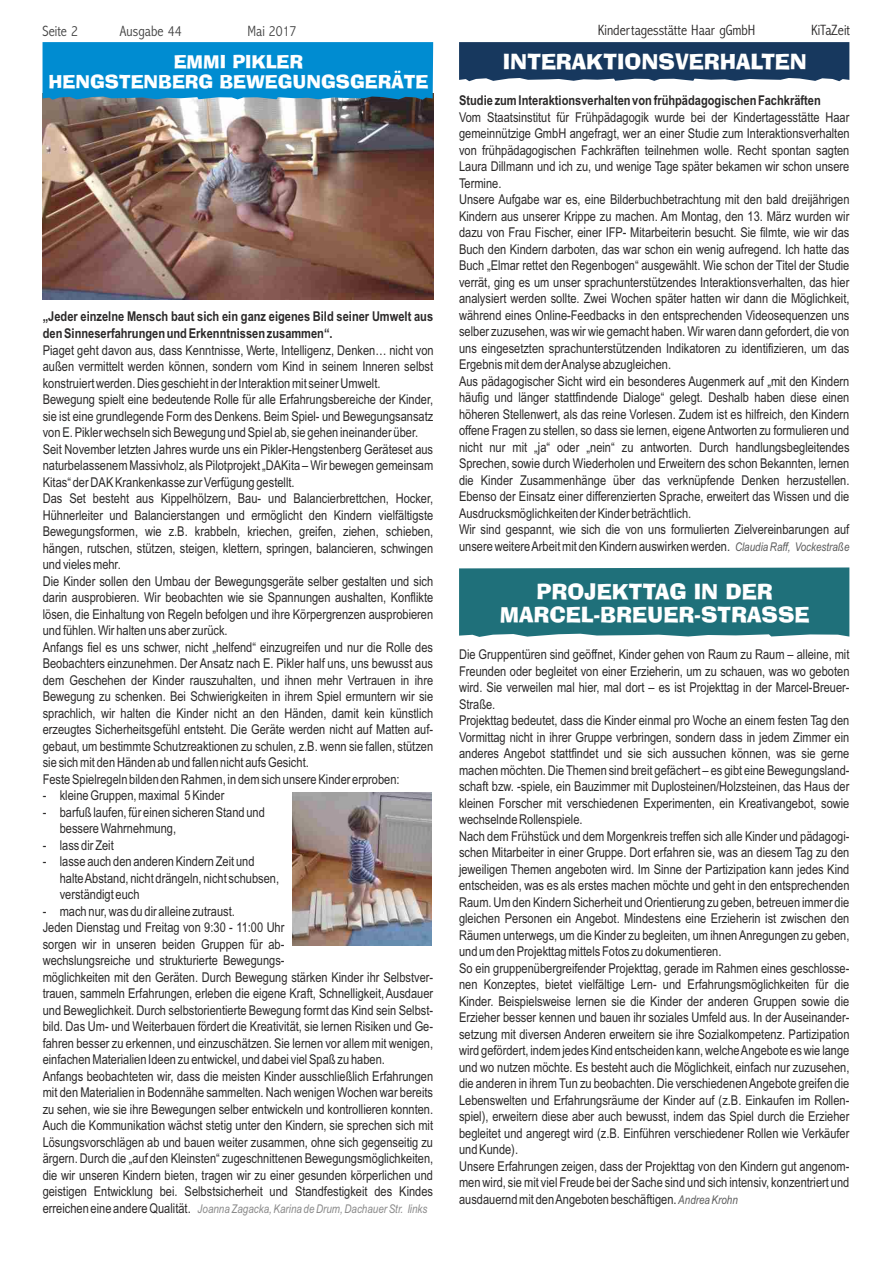
<style>
.page{position:relative;width:893px;height:1263px;background:#fff}
.page>*{position:absolute;margin:0;border:0;box-sizing:border-box;transform-origin:0 0}
.t1{font:21px/23.2px "Ad Lib BT";color:#fff;text-align:center}
.t2{font:18px/20px "Ad Lib BT";color:#fff;text-align:center}
.t3{font:300 condensed 15px "Abadi";color:#2b2929}
.t4{font:300 condensed 15px "Abadi";color:#424242}
.t5{font:13.5px/16.5px "Arial Narrow";color:#2b2929}
.t6{font:700 13.5px/16.5px "Arial Narrow";color:#2b2929}
.t7{font:italic 12px "Arial Narrow";color:#8a8a8a}
.s1{font-style:normal;font-size:13.5px;color:#2b2929}
.s2{font-style:italic;font-size:12px;color:#5c5c5c}
</style>
<div class="page">
<img style="left:43px;top:100px;width:390px;height:199px">
<svg style="left:459px;top:42px;width:390px;height:39px;background:#214064"></svg>
<div style="left:459px;top:567px;width:390px;height:70px;background:#1f707a"></div>
<div style="left:43px;top:42px;width:390px;height:58px;background:#008cd1"></div>
<img style="left:292px;top:792px;width:139px;height:154px">
<p class="t4" style="left:43px;top:25px;width:37px">Seite 2</p>
<p class="t4" style="left:120px;top:25px;width:63px">Ausgabe 44</p>
<p class="t4" style="left:247px;top:25px;width:51px">Mai 2017</p>
<h2 class="t2" style="left:49px;top:53px;width:381px">EMMI PIKLER<br>HENGSTENBERG BEWEGUNGSGERÄTE</h2>
<p class="t6" style="left:43px;top:310px;width:392px">„Jeder einzelne Mensch baut sich ein ganz eigenes Bild seiner Umwelt aus den Sinneserfahrungen und Erkenntnissen zusammen“.</p>
<p class="t5" style="left:43px;top:343px;width:393px">Piaget geht davon aus, dass Kenntnisse, Werte, Intelligenz, Denken… nicht von außen vermittelt werden können, sondern vom Kind in seinem Inneren selbst konstruiert werden. Dies geschieht in der Interaktion mit seiner Umwelt.<br>Bewegung spielt eine bedeutende Rolle für alle Erfahrungsbereiche der Kinder, sie ist eine grundlegende Form des Denkens. Beim Spiel- und Bewegungsansatz von E. Pikler wechseln sich Bewegung und Spiel ab, sie gehen ineinander über.<br>Seit November letzten Jahres wurde uns ein Pikler-Hengstenberg Geräteset aus naturbelassenem Massivholz, als Pilotprojekt „DAKita – Wir bewegen gemeinsam Kitas“ der DAK Krankenkasse zur Verfügung gestellt.<br>Das Set besteht aus Kippelhölzern, Bau- und Balancierbrettchen, Hocker, Hühnerleiter und Balancierstangen und ermöglicht den Kindern vielfältigste Bewegungsformen, wie z.B. krabbeln, kriechen, greifen, ziehen, schieben, hängen, rutschen, stützen, steigen, klettern, springen, balancieren, schwingen und vieles mehr.<br>Die Kinder sollen den Umbau der Bewegungsgeräte selber gestalten und sich darin ausprobieren. Wir beobachten wie sie Spannungen aushalten, Konflikte lösen, die Einhaltung von Regeln befolgen und ihre Körpergrenzen ausprobieren und fühlen. Wir halten uns aber zurück.<br>Anfangs fiel es uns schwer, nicht „helfend“ einzugreifen und nur die Rolle des Beobachters einzunehmen. Der Ansatz nach E. Pikler half uns, uns bewusst aus dem Geschehen der Kinder rauszuhalten, und ihnen mehr Vertrauen in ihre Bewegung zu schenken. Bei Schwierigkeiten in ihrem Spiel ermuntern wir sie sprachlich, wir halten die Kinder nicht an den Händen, damit kein künstlich erzeugtes Sicherheitsgefühl entsteht. Die Geräte werden nicht auf Matten auf&shy;gebaut, um bestimmte Schutzreaktionen zu schulen, z.B. wenn sie fallen, stützen sie sich mit den Händen ab und fallen nicht aufs Gesicht.<br>Feste Spielregeln bilden den Rahmen, in dem sich unsere Kinder erproben:</p>
<p class="t5" style="left:43px;top:788px;width:183px">- kleine Gruppen, maximal 5 Kinder</p>
<p class="t5" style="left:60px;top:805px;width:207px;text-indent:-17px">- barfuß laufen, für einen sicheren Stand und bessere Wahrnehmung,</p>
<p class="t5" style="left:43px;top:838px;width:73px">- lass dir Zeit</p>
<p class="t5" style="left:60px;top:854px;width:221px;text-indent:-17px">- lasse auch den anderen Kindern Zeit und halte Abstand, nicht drängeln, nicht schubsen, verständigt euch</p>
<p class="t5" style="left:43px;top:904px;width:392px">- mach nur, was du dir alleine zutraust.<br>Jeden Dienstag und Freitag von 9:30 - 11:00 Uhr<br>sorgen wir in unseren beiden Gruppen für ab-<br>wechslungsreiche und strukturierte Bewegungs-<br>möglichkeiten mit den Geräten. Durch Bewegung stärken Kinder ihr Selbstver&shy;trauen, sammeln Erfahrungen, erleben die eigene Kraft, Schnelligkeit, Ausdauer und Beweglichkeit. Durch selbstorientierte Bewegung formt das Kind sein Selbst&shy;bild. Das Um- und Weiterbauen fördert die Kreativität, sie lernen Risiken und Ge&shy;fahren besser zu erkennen, und einzuschätzen. Sie lernen vor allem mit wenigen, einfachen Materialien Ideen zu entwickel, und dabei viel Spaß zu haben.<br>Anfangs beobachteten wir, dass die meisten Kinder ausschließlich Erfahrungen mit den Materialien in Bodennähe sammelten. Nach wenigen Wochen war bereits zu sehen, wie sie ihre Bewegungen selber entwickeln und kontrollieren konnten.<br>Auch die Kommunikation wächst stetig unter den Kindern, sie sprechen sich mit Lösungsvorschlägen ab und bauen weiter zusammen, ohne sich gegenseitig zu ärgern. Durch die „auf den Kleinsten“ zugeschnittenen Bewegungsmöglichkeiten, die wir unseren Kindern bieten, tragen wir zu einer gesunden körperlichen und geistigen Entwicklung bei. Selbstsicherheit und Standfestigkeit des Kindes</p>
<p class="t7" style="left:43px;top:1204px;width:386px"><span class="s1">erreichen eine andere Qualität.</span> Joanna Zagacka, Karina de Drum, Dachauer Str. links</p>
<p class="t3" style="left:598px;top:24px;width:159px">Kindertagesstätte Haar gGmbH</p>
<p class="t3" style="left:811px;top:24px;width:41px">KiTaZeit</p>
<h1 class="t1" style="left:503px;top:52px;width:306px">INTERAKTIONSVERHALTEN</h1>
<p class="t6" style="left:459px;top:94px;width:363px">Studie zum Interaktionsverhalten von frühpädagogischen Fachkräften</p>
<p class="t5" style="left:459px;top:110px;width:392px">Vom Staatsinstitut für Frühpädagogik wurde bei der Kindertagesstätte Haar gemeinnützige GmbH angefragt, wer an einer Studie zum Interaktionsverhalten von frühpädagogischen Fachkräften teilnehmen wolle. Recht spontan sagten Laura Dillmann und ich zu, und wenige Tage später bekamen wir schon unsere Termine.<br>Unsere Aufgabe war es, eine Bilderbuchbetrachtung mit den bald dreijährigen Kindern aus unserer Krippe zu machen. Am Montag, den 13. März wurden wir dazu von Frau Fischer, einer IFP- Mitarbeiterin besucht. Sie filmte, wie wir das Buch den Kindern darboten, das war schon ein wenig aufregend. Ich hatte das Buch „Elmar rettet den Regenbogen“ ausgewählt. Wie schon der Titel der Studie verrät, ging es um unser sprachunterstützendes Interaktionsverhalten, das hier analysiert werden sollte. Zwei Wochen später hatten wir dann die Möglichkeit, während eines Online-Feedbacks in den entsprechenden Videosequenzen uns selber zuzusehen, was wir wie gemacht haben. Wir waren dann gefordert, die von uns eingesetzten sprachunterstützenden Indikatoren zu identifizieren, um das Ergebnis mit dem der Analyse abzugleichen.<br>Aus pädagogischer Sicht wird ein besonderes Augenmerk auf „mit den Kindern häufig und länger stattfindende Dialoge“ gelegt. Deshalb haben diese einen höheren Stellenwert, als das reine Vorlesen. Zudem ist es hilfreich, den Kindern offene Fragen zu stellen, so dass sie lernen, eigene Antworten zu formulieren und nicht nur mit „ja“ oder „nein“ zu antworten. Durch handlungsbegleitendes Sprechen, sowie durch Wiederholen und Erweitern des schon Bekannten, lernen die Kinder Zusammenhänge über das verknüpfende Denken herzustellen.<br>Ebenso der Einsatz einer differenzierten Sprache, erweitert das Wissen und die Ausdrucksmöglichkeiten der Kinder beträchtlich.<br>Wir sind gespannt, wie sich die von uns formulierten Zielvereinbarungen auf unsere weitere Arbeit mit den Kindern auswirken werden. <span class="s2">Claudia Raff, Vockestraße</span></p>
<h1 class="t1" style="left:500px;top:582px;width:311px">PROJEKTTAG IN DER<br>MARCEL-BREUER-STRASSE</h1>
<p class="t5" style="left:459px;top:647px;width:392px">Die Gruppentüren sind geöffnet, Kinder gehen von Raum zu Raum – alleine, mit Freunden oder begleitet von einer Erzieherin, um zu schauen, was wo geboten wird. Sie verweilen mal hier, mal dort – es ist Projekttag in der Marcel-Breuer-Straße.<br>Projekttag bedeutet, dass die Kinder einmal pro Woche an einem festen Tag den Vormittag nicht in ihrer Gruppe verbringen, sondern dass in jedem Zimmer ein anderes Angebot stattfindet und sie sich aussuchen können, was sie gerne machen möchten. Die Themen sind breit gefächert – es gibt eine Bewegungsland&shy;schaft bzw. -spiele, ein Bauzimmer mit Duplosteinen/Holzsteinen, das Haus der kleinen Forscher mit verschiedenen Experimenten, ein Kreativangebot, sowie wechselnde Rollenspiele.<br>Nach dem Frühstück und dem Morgenkreis treffen sich alle Kinder und pädagogi&shy;schen Mitarbeiter in einer Gruppe. Dort erfahren sie, was an diesem Tag zu den jeweiligen Themen angeboten wird. Im Sinne der Partizipation kann jedes Kind entscheiden, was es als erstes machen möchte und geht in den entsprechenden Raum. Um den Kindern Sicherheit und Orientierung zu geben, betreuen immer die gleichen Personen ein Angebot. Mindestens eine Erzieherin ist zwischen den Räumen unterwegs, um die Kinder zu begleiten, um ihnen Anregungen zu geben, und um den Projekttag mittels Fotos zu dokumentieren.<br>So ein gruppenübergreifender Projekttag, gerade im Rahmen eines geschlosse&shy;nen Konzeptes, bietet vielfältige Lern- und Erfahrungsmöglichkeiten für die Kinder. Beispielsweise lernen sie die Kinder der anderen Gruppen sowie die Erzieher besser kennen und bauen ihr soziales Umfeld aus. In der Auseinander&shy;setzung mit diversen Anderen erweitern sie ihre Sozialkompetenz. Partizipation wird gefördert, indem jedes Kind entscheiden kann, welche Angebote es wie lange und wo nutzen möchte. Es besteht auch die Möglichkeit, einfach nur zuzusehen, die anderen in ihrem Tun zu beobachten. Die verschiedenen Angebote greifen die Lebenswelten und Erfahrungsräume der Kinder auf (z.B. Einkaufen im Rollen&shy;spiel), erweitern diese aber auch bewusst, indem das Spiel durch die Erzieher begleitet und angeregt wird (z.B. Einführen verschiedener Rollen wie Verkäufer und Kunde).<br>Unsere Erfahrungen zeigen, dass der Projekttag von den Kindern gut angenom&shy;men wird, sie mit viel Freude bei der Sache sind und sich intensiv, konzentriert und ausdauernd mit den Angeboten beschäftigen. <span class="s2">Andrea Krohn</span></p>
</div>
